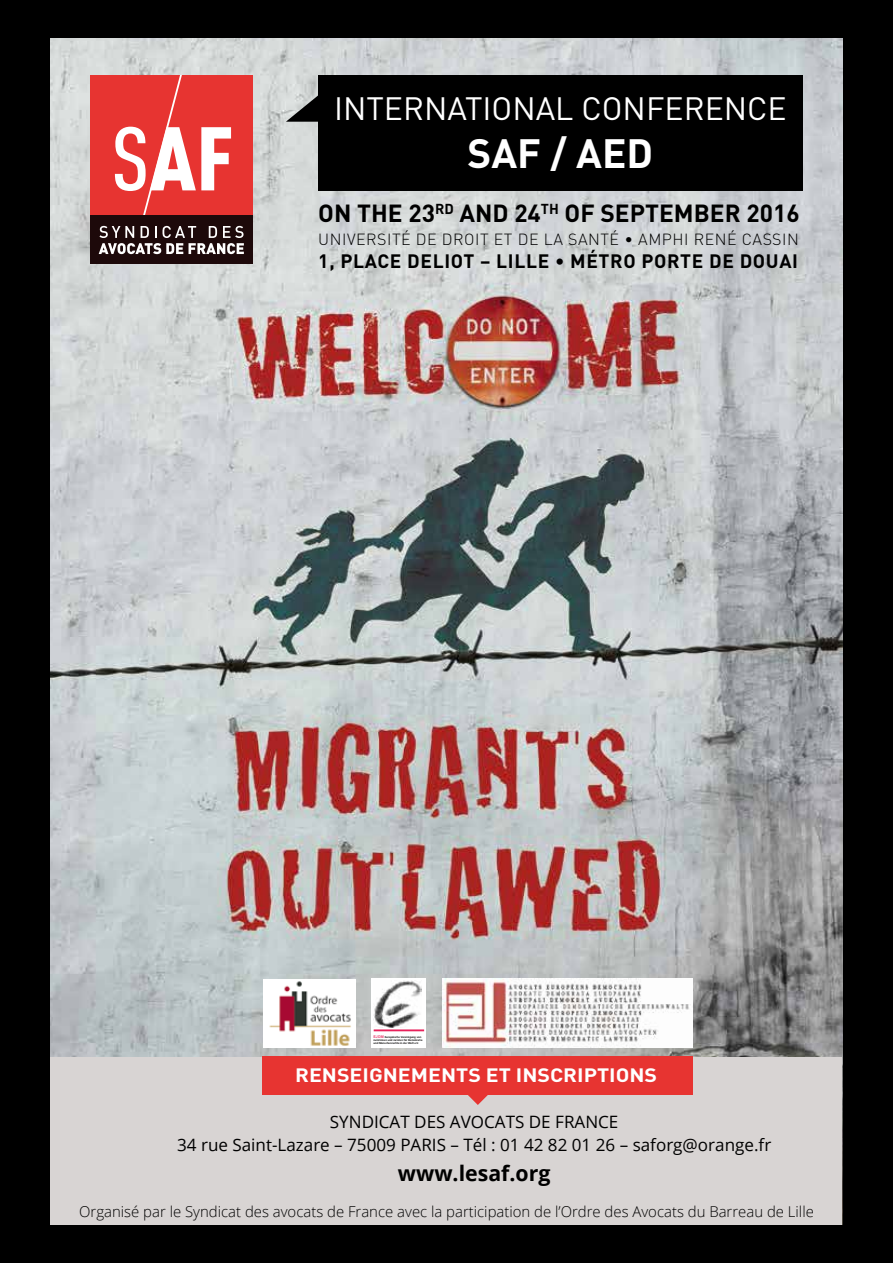
<style>
.page{position:relative;width:893px;height:1263px;background:#000}
.page>*{position:absolute;margin:0;border:0;box-sizing:border-box;transform-origin:0 0}
.t1{font:700 40.5px "DIN";color:#fff}
.t2{font:31.95px "DIN";color:#fff}
.t3{font:700 24.45px "DIN";color:#000}
.t4{font:700 21.3px "Open Sans";color:#000}
.t5{font:700 19.2px "DIN";letter-spacing:.035em;color:#000}
.t6{font:700 19.2px "DIN";color:#fff;scale:1.11 1}
.t7{font:17.1px/23.4px "Open Sans";color:#000;text-align:center}
.t8{font:300 15.9px "DIN";letter-spacing:.035em;color:#000}
.t9{font:300 14.85px "Open Sans";color:#000}
.t10{font:2.85px/3.3px "Humanist 777 BT Bold B";letter-spacing:-.015em;color:#000;scale:.95 1}
.s1{font-family:"Arial";font-weight:700;font-size:3.75px;color:#e94272}
</style>
<div class="page">
<img style="left:51px;top:39px;width:791px;height:1018px">
<div style="left:90px;top:75px;width:162px;height:140px;background:#e73431"></div>
<svg style="left:115px;top:75px;width:116px;height:140px"></svg>
<div style="left:90px;top:215px;width:162px;height:48px;background:#1d090a"></div>
<svg style="left:99px;top:226px;width:145px;height:28px"></svg>
<div style="left:318px;top:75px;width:484px;height:116px;background:#000"></div>
<svg style="left:286px;top:95px;width:32px;height:27px"></svg>
<div style="left:51px;top:1057px;width:791px;height:167px;background:#d8d4d3"></div>
<div style="left:262px;top:1057px;width:431px;height:38px;background:#e73431"></div>
<svg style="left:468px;top:1095px;width:20px;height:10px"></svg>
<img style="left:263px;top:979px;width:92px;height:68px">
<div style="left:371px;top:978px;width:55px;height:69px;background:#fff"></div>
<img style="left:374px;top:980px;width:47px;height:48px">
<hr style="left:374px;top:1029px;width:50px;height:2px;background:#e7215a">
<img style="left:442px;top:978px;width:250px;height:69px">
<h2 class="t2" style="left:334px;top:88px;width:454px">INTERNATIONAL CONFERENCE</h2>
<h1 class="t1" style="left:468px;top:127px;width:187px">SAF / AED</h1>
<h3 class="t3" style="left:318px;top:198px;width:483px">ON THE 23<sup>RD</sup> AND 24<sup>TH</sup> OF SEPTEMBER 2016</h3>
<h3 class="t8" style="left:318px;top:229px;width:482px">UNIVERSITÉ DE DROIT ET DE LA SANTÉ • AMPHI RENÉ CASSIN</h3>
<h3 class="t5" style="left:318px;top:248px;width:481px">1, PLACE DELIOT – LILLE • MÉTRO PORTE DE DOUAI</h3>
<p class="t10" style="left:373px;top:1035px;width:53px"><span class="s1">EJDM</span> Europäische Vereinigung von<br>Juristinnen und Juristen für Demokratie und Menschenrechte in der Welt e.V.</p>
<h3 class="t6" style="left:295px;top:1063px;width:328px">RENSEIGNEMENTS ET INSCRIPTIONS</h3>
<h3 class="t7" style="left:177px;top:1110px;width:596px">SYNDICAT DES AVOCATS DE FRANCE<br>34 rue Saint-Lazare – 75009 PARIS – Tél : 01 42 82 01 26 – saforg@orange.fr</h3>
<h3 class="t4" style="left:398px;top:1158px;width:154px">www.lesaf.org</h3>
<h3 class="t9" style="left:79px;top:1201px;width:736px">Organisé par le Syndicat des avocats de France avec la participation de l’Ordre des Avocats du Barreau de Lille</h3>
</div>
